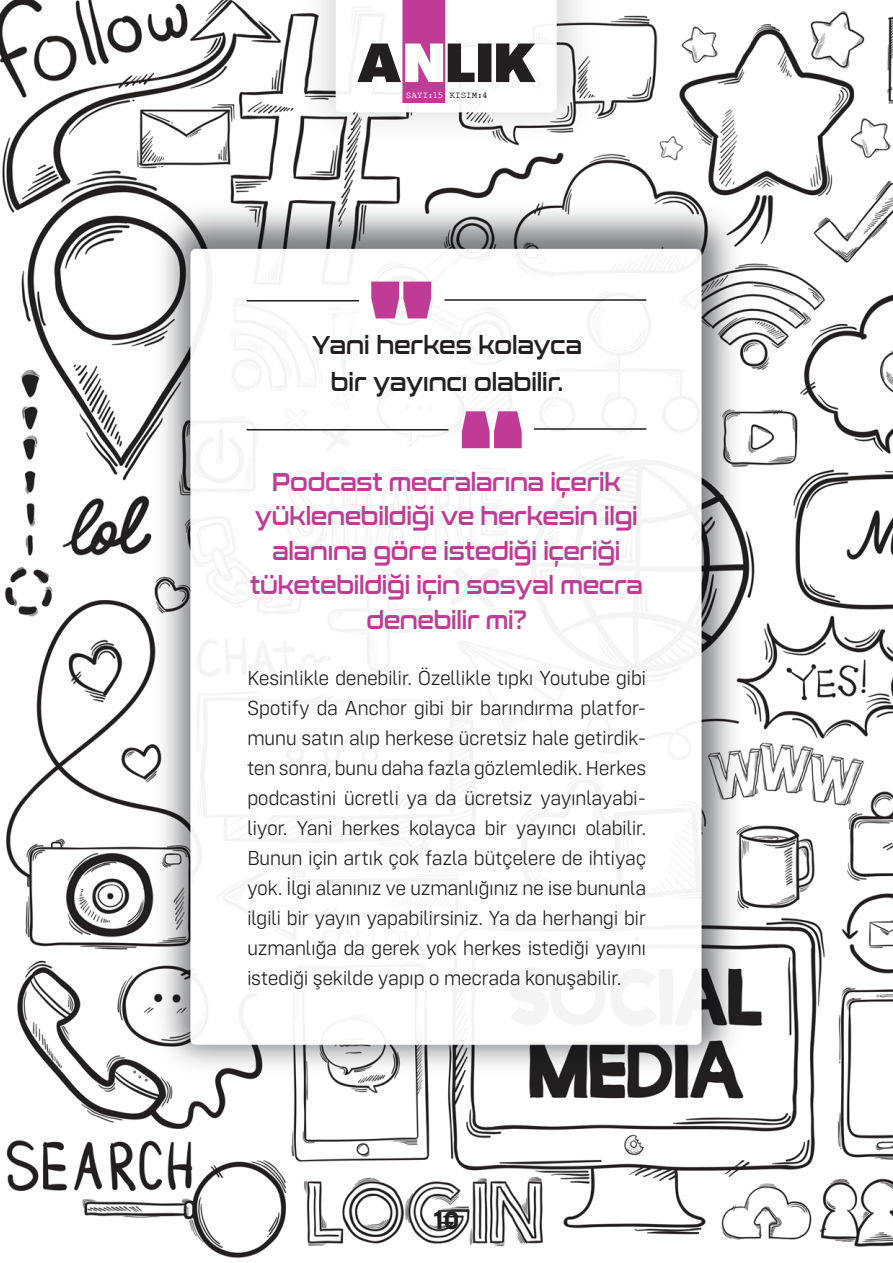
<style>
.page{position:relative;width:893px;height:1263px;background:#fff}
.page>*{position:absolute;margin:0;border:0;box-sizing:border-box;transform-origin:0 0}
.t1{font:700 25.95px "Config Rounded";color:#231f20}
.t2{font:25.5px/34.5px "Conthrax Sb";letter-spacing:-.01em;color:#bf3b96;text-align:center;scale:.8 1}
.t3{font:25.5px/37.5px "Conthrax Sb";color:#231f20;text-align:center;scale:.8 1}
.t4{font:300 21px/30px "Config Rounded";letter-spacing:-.025em;color:#231f20;text-align:justify}
.t5{font:9.3px "Rough Typewriter";letter-spacing:.01em;color:#fff}
.s1{color:#231f20}
</style>
<div class="page">
<img style="left:0;top:0;width:893px;height:1258px">
<svg style="left:357px;top:0;width:179px;height:103px"></svg>
<hr style="left:247px;top:429px;width:201px;height:1px;background:#231f20">
<hr style="left:444px;top:299px;width:202px;height:2px;background:#231f20">
<svg style="left:462px;top:411px;width:60px;height:37px;background:#c85aa6"></svg>
<svg style="left:371px;top:282px;width:60px;height:36px;background:#c858a5"></svg>
<hr style="left:534px;top:428px;width:112px;height:2px;background:#231f20">
<hr style="left:247px;top:300px;width:112px;height:1px;background:#231f20">
<p class="t5" style="left:406px;top:90px;width:83px">SAYI:15 <span class="s1">KISIM:4</span></p>
<p class="t3" style="left:312px;top:324px;width:338px">Yani herkes kolayca bir yayıncı olabilir.</p>
<p class="t2" style="left:250px;top:463px;width:492px">Podcast mecralarına içerik yüklenebildiği ve herkesin ilgi alanına göre istediği içeriği tüketebildiği için sosyal mecra denebilir mi?</p>
<p class="t4" style="left:247px;top:663px;width:401px">Kesinlikle denebilir. Özellikle tıpkı Youtube gibi Spotify da Anchor gibi bir barındırma platfor&shy;munu satın alıp herkese ücretsiz hale getirdik&shy;ten sonra, bunu daha fazla gözlemledik. Herkes podcastini ücretli ya da ücretsiz yayınlayabi&shy;liyor. Yani herkes kolayca bir yayıncı olabilir.<br>Bunun için artık çok fazla bütçelere de ihtiyaç yok. İlgi alanınız ve uzmanlığınız ne ise bununla ilgili bir yayın yapabilirsiniz. Ya da herhangi bir uzmanlığa da gerek yok herkes istediği yayını istediği şekilde yapıp o mecrada konuşabilir.</p>
<p class="t1" style="left:433px;top:1204px;width:28px">10</p>
</div>
